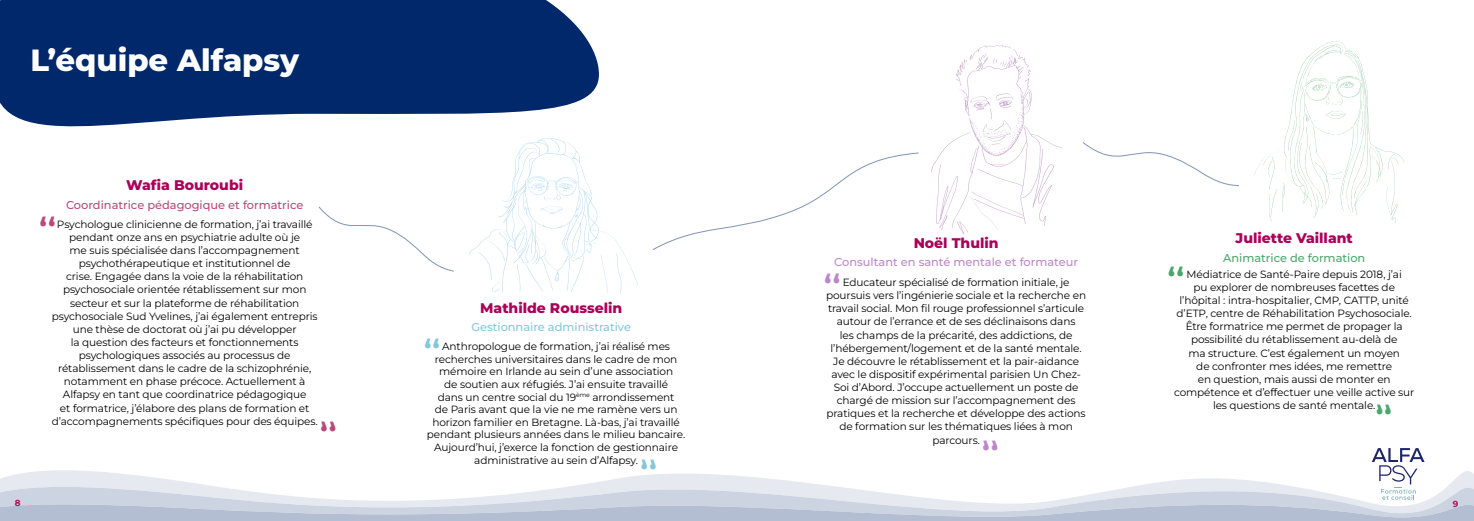
<style>
.page{position:relative;width:1474px;height:521px;background:#fff}
.page>*{position:absolute;margin:0;border:0;box-sizing:border-box;transform-origin:0 0}
.t1{font:800 30.62px "Montserrat";color:#fff}
.t2{font:700 28.88px "Montserrat";color:#bb487a}
.t3{font:700 28.88px "Montserrat";color:#bb87c8}
.t4{font:700 28.88px "Montserrat";color:#85c7d9}
.t5{font:700 28.88px "Montserrat";color:#4ca66b}
.t6{font:800 14px "Montserrat";color:#ab0059}
.t7{font:500 11.38px "Montserrat";color:#bb487a}
.t8{font:500 11.38px "Montserrat";color:#bb87c8}
.t9{font:500 11.38px "Montserrat";color:#85c7d9}
.t10{font:500 11.38px "Montserrat";color:#4ca66b}
.t11{font:10.5px/13.1px "Montserrat";letter-spacing:-.01em;color:#000;text-align:center}
.t12{font:700 8.75px "Montserrat";color:#ac115c}
</style>
<div class="page">
<svg style="left:1254px;top:41px;width:150px;height:182px"></svg>
<img style="left:469px;top:160px;width:169px;height:134px">
<svg style="left:0;top:0;width:599px;height:160px;fill:#00286a"></svg>
<svg style="left:318px;top:206px;width:136px;height:66px"></svg>
<svg style="left:652px;top:152px;width:267px;height:98px"></svg>
<img style="left:931px;top:45px;width:132px;height:190px">
<svg style="left:1082px;top:142px;width:157px;height:44px"></svg>
<svg style="left:0;top:448px;width:1473px;height:73px"></svg>
<h1 class="t1" style="left:30px;top:40px;width:270px">L’équipe Alfapsy</h1>
<h3 class="t6" style="left:126px;top:176px;width:118px">Wafia Bouroubi</h3>
<p class="t7" style="left:66px;top:197px;width:239px">Coordinatrice pédagogique et formatrice</p>
<p class="t11" style="left:52px;top:217px;width:267px">Psychologue clinicienne de formation, j’ai travaillé pendant onze ans en psychiatrie adulte où je<br>me suis spécialisée dans l’accompagnement psychothérapeutique et institutionnel de<br>crise. Engagée dans la voie de la réhabilitation psychosociale orientée rétablissement sur mon secteur et sur la plateforme de réhabilitation psychosociale Sud Yvelines, j’ai également entrepris une thèse de doctorat où j’ai pu développer<br>la question des facteurs et fonctionnements psychologiques associés au processus de rétablissement dans le cadre de la schizophrénie, notamment en phase précoce. Actuellement à Alfapsy en tant que coordinatrice pédagogique<br>et formatrice, j’élabore des plans de formation et d’accompagnements spécifiques pour des équipes.</p>
<h2 class="t2" style="left:39px;top:208px;width:18px">‘‘</h2>
<h3 class="t6" style="left:480px;top:298px;width:143px">Mathilde Rousselin</h3>
<p class="t9" style="left:471px;top:320px;width:161px">Gestionnaire administrative</p>
<p class="t11" style="left:427px;top:340px;width:260px;line-height:12.6px">Anthropologue de formation, j’ai réalisé mes recherches universitaires dans le cadre de mon mémoire en Irlande au sein d’une association<br>de soutien aux réfugiés. J’ai ensuite travaillé<br>dans un centre social du 19<sup>ème</sup> arrondissement<br>de Paris avant que la vie ne me ramène vers un horizon familier en Bretagne. Là-bas, j’ai travaillé pendant plusieurs années dans le milieu bancaire.<br>Aujourd’hui, j’exerce la fonction de gestionnaire administrative au sein d’Alfapsy.</p>
<h2 class="t4" style="left:424px;top:330px;width:18px">‘‘</h2>
<h3 class="t6" style="left:913px;top:233px;width:86px">Noël Thulin</h3>
<p class="t8" style="left:834px;top:255px;width:245px">Consultant en santé mentale et formateur</p>
<h2 class="t3" style="left:824px;top:265px;width:18px">‘‘</h2>
<p class="t11" style="left:826px;top:275px;width:261px">Educateur spécialisé de formation initiale, je poursuis vers l’ingénierie sociale et la recherche en travail social. Mon fil rouge professionnel s’articule autour de l’errance et de ses déclinaisons dans<br>les champs de la précarité, des addictions, de l’hébergement/logement et de la santé mentale.<br>Je découvre le rétablissement et la pair-aidance avec le dispositif expérimental parisien Un Chez-Soi d’Abord. J’occupe actuellement un poste de chargé de mission sur l’accompagnement des pratiques et la recherche et développe des actions de formation sur les thématiques liées à mon parcours.</p>
<h3 class="t6" style="left:1235px;top:229px;width:119px">Juliette Vaillant</h3>
<p class="t10" style="left:1223px;top:250px;width:144px">Animatrice de formation</p>
<h2 class="t5" style="left:1167px;top:258px;width:18px">‘‘</h2>
<p class="t11" style="left:1173px;top:267px;width:242px">Médiatrice de Santé-Paire depuis 2018, j’ai<br>pu explorer de nombreuses facettes de l’hôpital : intra-hospitalier, CMP, CATTP, unité d’ETP, centre de Réhabilitation Psychosociale.<br>Être formatrice me permet de propager la possibilité du rétablissement au-delà de<br>ma structure. C’est également un moyen<br>de confronter mes idées, me remettre<br>en question, mais aussi de monter en compétence et d’effectuer une veille active sur les questions de santé mentale.</p>
<p class="t12" style="left:15px;top:497px;width:7px">8</p>
<p class="t12" style="left:1452px;top:498px;width:7px">9</p>
</div>
